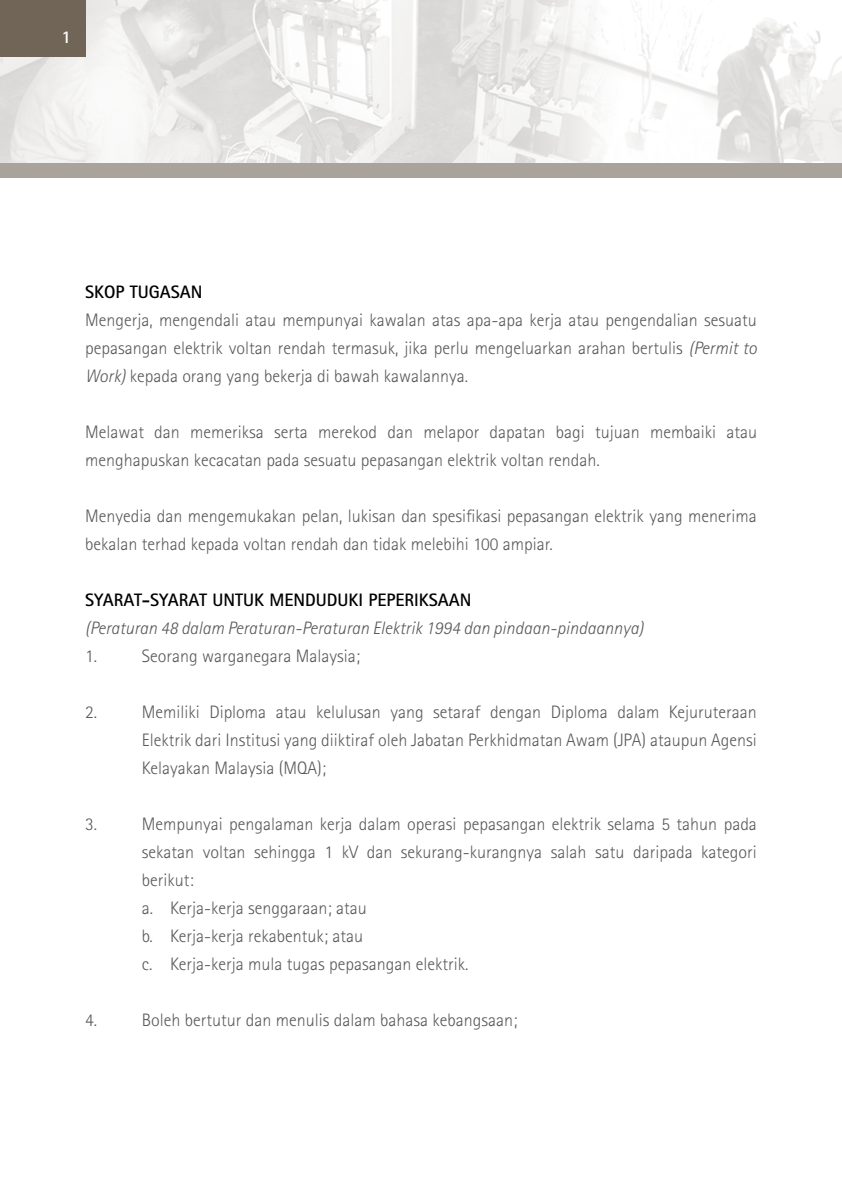
<style>
.page{position:relative;width:842px;height:1191px;background:#fff}
.page>*{position:absolute;margin:0;border:0;box-sizing:border-box;transform-origin:0 0}
.t1{font:300 18px/28px "Rotis Sans Serif";color:#58595b}
.t2{font:italic 300 18px "Rotis Sans Serif";color:#58595b}
.t3{font:700 18px "Rotis Sans Serif";color:#000}
.t4{font:700 18px "Rotis Sans Serif";color:#fff}
.s1{font-style:italic}
</style>
<div class="page">
<img style="left:0;top:0;width:842px;height:163px">
<div style="left:0;top:163px;width:842px;height:14px;background:#aaa39b"></div>
<div style="left:0;top:0;width:85px;height:57px;background:#716558"></div>
<p class="t4" style="left:61px;top:25px;width:11px">1</p>
<p class="t3" style="left:85px;top:280px;width:119px">SKOP TUGASAN</p>
<p class="t1" style="left:85px;top:306px;width:673px;text-align:justify">Mengerja, mengendali atau mempunyai kawalan atas apa-apa kerja atau pengendalian sesuatu pepasangan elektrik voltan rendah termasuk, jika perlu mengeluarkan arahan bertulis <span class="s1">(Permit to Work)</span> kepada orang yang bekerja di bawah kawalannya.</p>
<p class="t1" style="left:85px;top:418px;width:673px">Melawat dan memeriksa serta merekod dan melapor dapatan bagi tujuan membaiki atau menghapuskan kecacatan pada sesuatu pepasangan elektrik voltan rendah.</p>
<p class="t1" style="left:85px;top:502px;width:673px">Menyedia dan mengemukakan pelan, lukisan dan spesifikasi pepasangan elektrik yang menerima bekalan terhad kepada voltan rendah dan tidak melebihi 100 ampiar.</p>
<p class="t3" style="left:85px;top:588px;width:388px">SYARAT-SYARAT UNTUK MENDUDUKI PEPERIKSAAN</p>
<p class="t2" style="left:85px;top:617px;width:560px">(Peraturan 48 dalam Peraturan-Peraturan Elektrik 1994 dan pindaan-pindaannya)</p>
<p class="t1" style="left:85px;top:642px;width:13px">1.</p>
<p class="t1" style="left:142px;top:642px;width:220px">Seorang warganegara Malaysia;</p>
<p class="t1" style="left:85px;top:698px;width:13px">2.</p>
<p class="t1" style="left:142px;top:698px;width:617px;text-align:justify">Memiliki Diploma atau kelulusan yang setaraf dengan Diploma dalam Kejuruteraan Elektrik dari Institusi yang diiktiraf oleh Jabatan Perkhidmatan Awam (JPA) ataupun Agensi Kelayakan Malaysia (MQA);</p>
<p class="t1" style="left:85px;top:810px;width:13px">3.</p>
<p class="t1" style="left:142px;top:810px;width:617px">Mempunyai pengalaman kerja dalam operasi pepasangan elektrik selama 5 tahun pada sekatan voltan sehingga 1 kV dan sekurang-kurangnya salah satu daripada kategori berikut:<br>a. Kerja-kerja senggaraan; atau<br>b. Kerja-kerja rekabentuk; atau<br>c. Kerja-kerja mula tugas pepasangan elektrik.</p>
<p class="t1" style="left:85px;top:1006px;width:13px">4.</p>
<p class="t1" style="left:142px;top:1006px;width:377px">Boleh bertutur dan menulis dalam bahasa kebangsaan;</p>
</div>
